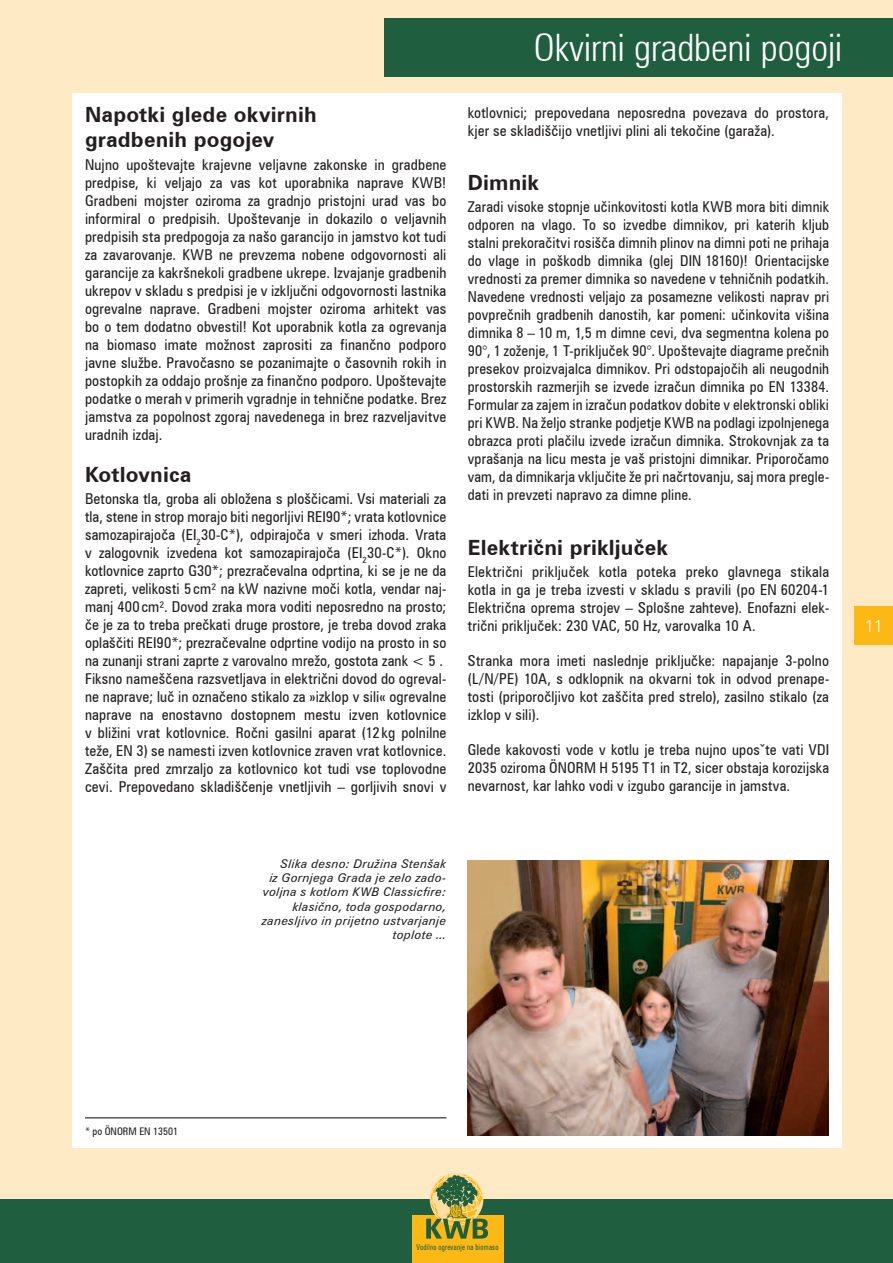
<style>
.page{position:relative;width:893px;height:1263px;background:#feeac4}
.page>*{position:absolute;margin:0;border:0;box-sizing:border-box;transform-origin:0 0}
.t1{font:300 condensed 37.8px "Zurich BT";color:#fff}
.t2{font:700 21px/25.2px "Zurich BT";letter-spacing:.005em;color:#231f20}
.t3{font:300 16.5px "Zurich BT";color:#fff}
.t4{font:condensed 15px/18px "Zurich BT";letter-spacing:.01em;color:#231f20;text-align:justify}
.t5{font:italic 12px/14.1px "Zurich BT";letter-spacing:.01em;color:#231f20;text-align:right}
.t6{font:condensed 10.5px "Zurich BT";color:#231f20}
.t7{font:condensed 8.25px "Zurich BT";letter-spacing:.04em;color:#1f5f40;scale:.8 1}
</style>
<div class="page">
<div style="left:0;top:1199px;width:893px;height:64px;background:#1f5f40"></div>
<div style="left:855px;top:606px;width:38px;height:38px;background:#fcb814"></div>
<div style="left:412px;top:1216px;width:91px;height:47px;background:#fcb814"></div>
<div style="left:72px;top:94px;width:770px;height:1054px;background:#fff"></div>
<svg style="left:426px;top:1173px;width:62px;height:65px"></svg>
<div style="left:384px;top:18px;width:509px;height:59px;background:#1f5f40"></div>
<img style="left:468px;top:860px;width:360px;height:275px">
<hr style="left:85px;top:1117px;width:361px;height:1px;background:#231f20">
<h2 class="t2" style="left:85px;top:102px;width:233px">Napotki glede okvirnih gradbenih pogojev</h2>
<p class="t4" style="left:85px;top:155px;width:363px">Nujno upoštevajte krajevne veljavne zakonske in gradbene predpise, ki veljajo za vas kot uporabnika naprave KWB!<br>Gradbeni mojster oziroma za gradnjo pristojni urad vas bo informiral o predpisih. Upoštevanje in dokazilo o veljavnih predpisih sta predpogoja za našo garancijo in jamstvo kot tudi za zavarovanje. KWB ne prevzema nobene odgovornosti ali garancije za kakršnekoli gradbene ukrepe. Izvajanje gradbenih ukrepov v skladu s predpisi je v izključni odgovornosti lastnika ogrevalne naprave. Gradbeni mojster oziroma arhitekt vas bo o tem dodatno obvestil! Kot uporabnik kotla za ogrevanja na biomaso imate možnost zaprositi za finančno podporo javne službe. Pravočasno se pozanimajte o časovnih rokih in postopkih za oddajo prošnje za finančno podporo. Upoštevajte podatke o merah v primerih vgradnje in tehnične podatke. Brez jamstva za popolnost zgoraj navedenega in brez razveljavitve uradnih izdaj.</p>
<h2 class="t2" style="left:85px;top:462px;width:108px">Kotlovnica</h2>
<p class="t4" style="left:85px;top:490px;width:363px;text-align:left">Betonska tla, groba ali obložena s ploščicami. Vsi materiali za tla, stene in strop morajo biti negorljivi REI90*; vrata kotlovnice samozapirajoča (EI<sub>2</sub>30-C*), odpirajoča v smeri izhoda. Vrata v zalogovnik izvedena kot samozapirajoča (EI<sub>2</sub>30-C*). Okno kotlovnice zaprto G30*; prezračevalna odprtina, ki se je ne da zapreti, velikosti 5cm² na kW nazivne moči kotla, vendar naj&shy;manj 400cm². Dovod zraka mora voditi neposredno na prosto; če je za to treba prečkati druge prostore, je treba dovod zraka oplaščiti REI90*; prezračevalne odprtine vodijo na prosto in so na zunanji strani zaprte z varovalno mrežo, gostota zank &lt; 5 .<br>Fiksno nameščena razsvetljava in električni dovod do ogreval&shy;ne naprave; luč in označeno stikalo za »izklop v sili« ogrevalne naprave na enostavno dostopnem mestu izven kotlovnice v bližini vrat kotlovnice. Ročni gasilni aparat (12 kg polnilne teže, EN 3) se namesti izven kotlovnice zraven vrat kotlovnice.<br>Zaščita pred zmrzaljo za kotlovnico kot tudi vse toplovodne cevi. Prepovedano skladiščenje vnetljivih – gorljivih snovi v</p>
<h1 class="t1" style="left:534px;top:24px;width:310px">Okvirni gradbeni pogoji</h1>
<p class="t4" style="left:468px;top:103px;width:363px">kotlovnici; prepovedana neposredna povezava do prostora, kjer se skladiščijo vnetljivi plini ali tekočine (garaža).</p>
<h2 class="t2" style="left:468px;top:169px;width:73px">Dimnik</h2>
<p class="t4" style="left:468px;top:197px;width:363px">Zaradi visoke stopnje učinkovitosti kotla KWB mora biti dimnik odporen na vlago. To so izvedbe dimnikov, pri katerih kljub stalni prekoračitvi rosišča dimnih plinov na dimni poti ne prihaja do vlage in poškodb dimnika (glej DIN 18160)! Orientacijske vrednosti za premer dimnika so navedene v tehničnih podatkih.<br>Navedene vrednosti veljajo za posamezne velikosti naprav pri povprečnih gradbenih danostih, kar pomeni: učinkovita višina dimnika 8 – 10 m, 1,5 m dimne cevi, dva segmentna kolena po 90°, 1 zoženje, 1 T‑priključek 90°. Upoštevajte diagrame prečnih presekov proizvajalca dimnikov. Pri odstopajočih ali neugodnih prostorskih razmerjih se izvede izračun dimnika po EN 13384.<br>Formular za zajem in izračun podatkov dobite v elektronski obliki pri KWB. Na željo stranke podjetje KWB na podlagi izpolnjenega obrazca proti plačilu izvede izračun dimnika. Strokovnjak za ta vprašanja na licu mesta je vaš pristojni dimnikar. Priporočamo vam, da dimnikarja vključite že pri načrtovanju, saj mora pregle&shy;dati in prevzeti napravo za dimne pline.</p>
<h2 class="t2" style="left:468px;top:535px;width:202px">Električni priključek</h2>
<p class="t4" style="left:468px;top:563px;width:363px">Električni priključek kotla poteka preko glavnega stikala kotla in ga je treba izvesti v skladu s pravili (po EN 60204‑1<br>Električna oprema strojev – Splošne zahteve). Enofazni elek&shy;trični priključek: 230 VAC, 50 Hz, varovalka 10 A.</p>
<p class="t4" style="left:468px;top:652px;width:363px">Stranka mora imeti naslednje priključke: napajanje 3-polno (L/N/PE) 10A, s odklopnik na okvarni tok in odvod prenape&shy;tosti (priporočljivo kot zaščita pred strelo), zasilno stikalo (za izklop v sili).</p>
<p class="t4" style="left:468px;top:741px;width:363px">Glede kakovosti vode v kotlu je treba nujno uposˇte vati VDI 2035 oziroma ÖNORM H 5195 T1 in T2, sicer obstaja korozijska nevarnost, kar lahko vodi v izgubo garancije in jamstva.</p>
<p class="t5" style="left:262px;top:857px;width:186px">Slika desno: Družina Stenšak<br>iz Gornjega Grada je zelo zado&shy;voljna s kotlom KWB Classicfire: klasično, toda gospodarno, zanesljivo in prijetno ustvarjanje toplote ...</p>
<p class="t3" style="left:865px;top:616px;width:20px">11</p>
<p class="t6" style="left:85px;top:1125px;width:94px">* po ÖNORM EN 13501</p>
<p class="t7" style="left:416px;top:1242px;width:104px">Vodilno ogrevanje na biomaso</p>
</div>
